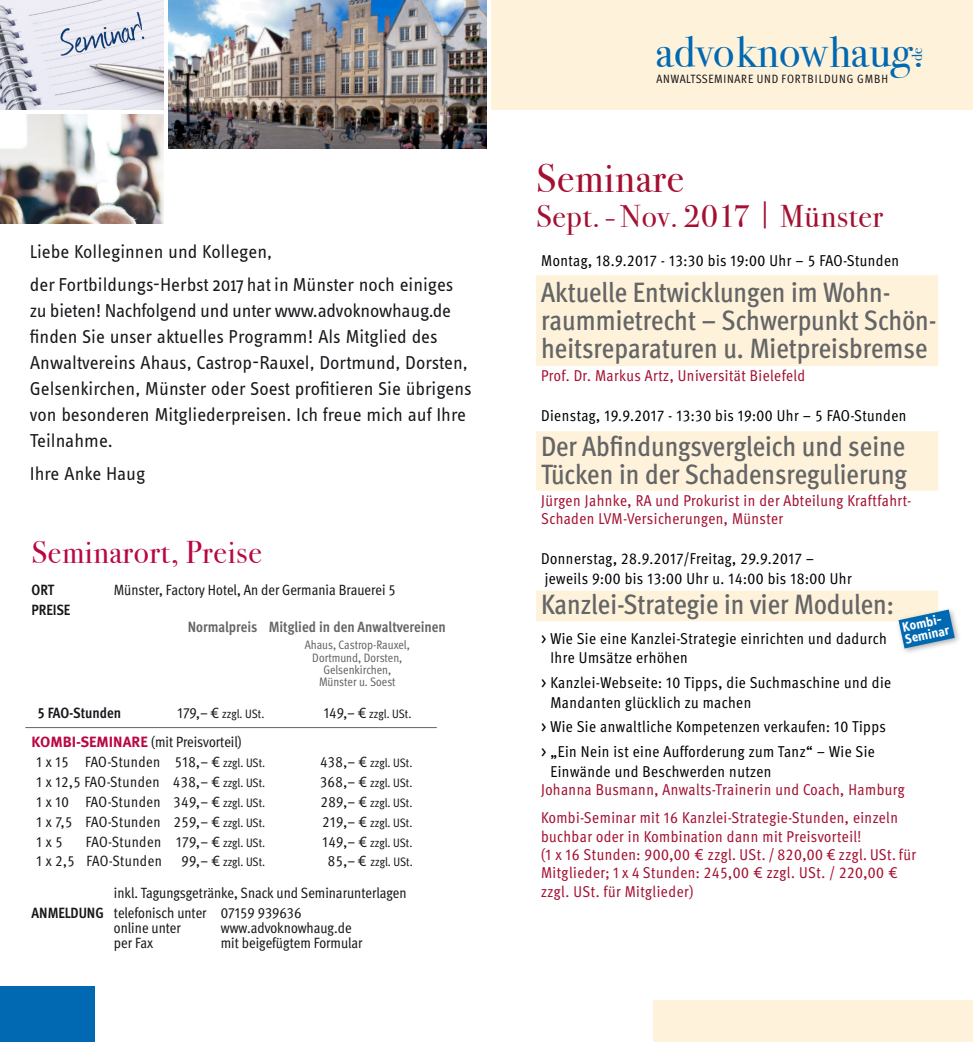
<style>
.page{position:relative;width:973px;height:1042px;background:#fff}
.page>*{position:absolute;margin:0;border:0;box-sizing:border-box;transform-origin:0 0}
.t1{font:44.45px "Bodoni Svty Two ITCTT";color:#0069b2}
.t2{font:40.25px "Bodoni Svty Two ITCTT";letter-spacing:.02em;color:#a41031}
.t3{font:31.5px "Bodoni Svty Two ITCTT";letter-spacing:.02em;color:#a41031}
.t4{font:31.5px "Bodoni Svty Two ITCTT";letter-spacing:.02em;color:#b90743}
.t5{font:500 condensed 28px/28px "Meta Pro";letter-spacing:-.005em;color:#646567}
.t6{font:19.25px/25.9px "Info Text OT";color:#1a171c}
.t7{font:condensed 15.75px/19.6px "Meta Pro";letter-spacing:.03em;color:#010000}
.t8{font:condensed 15.75px/18.4px "Meta Pro";letter-spacing:.03em;color:#a41031}
.t9{font:condensed 14.88px/19.8px "Meta Pro";color:#1a171c}
.t10{font:condensed 14.88px "Meta Pro";letter-spacing:.03em;color:#1a171c}
.t11{font:700 condensed 14.88px "Meta Pro";color:#646567}
.t12{font:700 condensed 14.88px "Meta Pro";letter-spacing:-.005em;color:#1a171c}
.t13{font:condensed 14.88px "Meta Pro";letter-spacing:.025em;color:#1a171c}
.t14{font:14.88px "Bodoni Svty Two ITCTT";color:#0069b2}
.t15{font:700 14px/12.2px "Info Text OT";color:#fff}
.t16{font:condensed 12.25px "Meta Pro";letter-spacing:-.005em;color:#1a171c}
.t17{font:condensed 12.25px/12.2px "Meta Pro";letter-spacing:-.005em;color:#646567;text-align:center}
.t18{font:condensed 12.08px "Meta Pro";letter-spacing:.065em;color:#1a171c}
.s1{font-size:14.88px}
.s2{font-weight:700;font-stretch:normal;color:#b90743}
.s3{font-size:12.25px}
.s4{font-weight:700}
</style>
<div class="page">
<div style="left:653px;top:1000px;width:319px;height:42px;background:#fff2da"></div>
<div style="left:0;top:986px;width:94px;height:56px;background:#0069b2"></div>
<div style="left:491px;top:0;width:481px;height:109px;background:#fff2da"></div>
<img style="left:168px;top:0;width:318px;height:148px">
<img style="left:0;top:0;width:164px;height:109px">
<img style="left:0;top:114px;width:164px;height:109px">
<div style="left:536px;top:275px;width:402px;height:91px;background:#fff2da"></div>
<div style="left:536px;top:431px;width:402px;height:60px;background:#fff2da"></div>
<div style="left:536px;top:591px;width:402px;height:30px;background:#fff2da"></div>
<div style="left:895px;top:606px;width:66px;height:49px;background:#1a171c;opacity:.35"></div>
<svg style="left:898px;top:609px;width:56px;height:39px"></svg>
<hr style="left:25px;top:727px;width:412px;height:1px;background:#646567">
<p class="t6" style="left:30px;top:235px;width:425px;line-height:32.9px">Liebe Kolleginnen und Kollegen,<br>der Fortbildungs-Herbst 2017 hat in Münster noch einiges</p>
<p class="t6" style="left:30px;top:297px;width:443px">zu bieten! Nachfolgend und unter www.advoknowhaug.de finden Sie unser aktuelles Programm! Als Mitglied des Anwaltvereins Ahaus, Castrop-Rauxel, Dortmund, Dorsten, Gelsenkirchen, Münster oder Soest profitieren Sie übrigens von besonderen Mitgliederpreisen. Ich freue mich auf Ihre Teilnahme.</p>
<p class="t6" style="left:30px;top:460px;width:117px">Ihre Anke Haug</p>
<h3 class="t4" style="left:32px;top:526px;width:232px">Seminarort, Preise</h3>
<p class="t12" style="left:32px;top:578px;width:24px">ORT</p>
<p class="t9" style="left:114px;top:579px;width:283px">Münster, Factory Hotel, An der Germania Brauerei 5</p>
<p class="t12" style="left:32px;top:598px;width:40px">PREISE</p>
<p class="t11" style="left:188px;top:615px;width:260px">Normalpreis Mitglied in den Anwaltvereinen</p>
<p class="t17" style="left:305px;top:638px;width:107px">Ahaus, Castrop-Rauxel,<br>Dortmund, Dorsten,<br>Gelsenkirchen,<br>Münster u. Soest</p>
<p class="t12" style="left:38px;top:701px;width:85px">5 FAO-Stunden</p>
<p class="t16" style="left:177px;top:704px;width:88px"><span class="s1">179,– €</span> zzgl. USt.</p>
<p class="t16" style="left:323px;top:704px;width:89px"><span class="s1">149,– €</span> zzgl. USt.</p>
<p class="t9" style="left:37px;top:731px;width:230px;text-indent:-5px"><span class="s2">KOMBI-SEMINARE</span> (mit Preisvorteil)<br>1 x 15 FAO-Stunden 518,– € <span class="s3">zzgl. USt.</span></p>
<p class="t16" style="left:320px;top:754px;width:94px"><span class="s1">438,– €</span> zzgl. USt.</p>
<p class="t10" style="left:37px;top:771px;width:230px">1 x 12,5 FAO-Stunden 438,– € <span class="s3">zzgl. USt.</span></p>
<p class="t16" style="left:320px;top:773px;width:94px"><span class="s1">368,– €</span> zzgl. USt.</p>
<p class="t10" style="left:37px;top:790px;width:230px">1 x 10 FAO-Stunden 349,– € <span class="s3">zzgl. USt.</span></p>
<p class="t16" style="left:321px;top:793px;width:93px"><span class="s1">289,– €</span> zzgl. USt.</p>
<p class="t10" style="left:37px;top:810px;width:230px">1 x 7,5 FAO-Stunden 259,– € <span class="s3">zzgl. USt.</span></p>
<p class="t16" style="left:322px;top:813px;width:91px"><span class="s1">219,– €</span> zzgl. USt.</p>
<p class="t9" style="left:37px;top:830px;width:28px">1 x 5</p>
<p class="t10" style="left:86px;top:830px;width:181px">FAO-Stunden 179,– € <span class="s3">zzgl. USt.</span></p>
<p class="t16" style="left:322px;top:833px;width:91px"><span class="s1">149,– €</span> zzgl. USt.</p>
<p class="t13" style="left:37px;top:850px;width:127px">1 x 2,5 FAO-Stunden</p>
<p class="t16" style="left:181px;top:853px;width:85px"><span class="s1">99,– €</span> zzgl. USt.</p>
<p class="t16" style="left:328px;top:853px;width:86px"><span class="s1">85,–€</span> zzgl. USt.</p>
<p class="t9" style="left:32px;top:882px;width:376px;text-indent:82px">inkl. Tagungsgetränke, Snack und Seminarunterlagen<br><span class="s4">ANMELDUNG</span> telefonisch unter 07159 939636</p>
<p class="t9" style="left:114px;top:917px;width:68px">online unter</p>
<p class="t9" style="left:221px;top:917px;width:132px">www.advoknowhaug.de</p>
<p class="t9" style="left:114px;top:931px;width:41px">per Fax</p>
<p class="t9" style="left:221px;top:931px;width:143px">mit beigefügtem Formular</p>
<h1 class="t1" style="left:655px;top:15px;width:270px">advoknowhaug.</h1>
<p class="t14" style="left:904px;top:61px;width:15px;rotate:-90deg">de</p>
<p class="t18" style="left:656px;top:69px;width:233px">ANWALTSSEMINARE UND FORTBILDUNG GMBH</p>
<h2 class="t2" style="left:536px;top:145px;width:149px">Seminare</h2>
<h3 class="t3" style="left:536px;top:190px;width:348px">Sept. - Nov. 2017 | Münster</h3>
<p class="t7" style="left:541px;top:250px;width:359px">Montag, 18.9.2017 - 13:30 bis 19:00 Uhr – 5 FAO-Stunden</p>
<h3 class="t5" style="left:541px;top:276px;width:397px">Aktuelle Entwicklungen im Wohn&shy;raummietrecht – Schwerpunkt Schön&shy;heitsreparaturen u. Mietpreisbremse</h3>
<p class="t8" style="left:541px;top:365px;width:266px">Prof. Dr. Markus Artz, Universität Bielefeld</p>
<p class="t7" style="left:541px;top:404px;width:367px">Dienstag, 19.9.2017 - 13:30 bis 19:00 Uhr – 5 FAO-Stunden</p>
<h3 class="t5" style="left:541px;top:430px;width:367px">Der Abfindungsvergleich und seine<br>Tücken in der Schadensregulierung</h3>
<p class="t8" style="left:541px;top:490px;width:372px">Jürgen Jahnke, RA und Prokurist in der Abteilung Kraftfahrt-<br>Schaden LVM-Versicherungen, Münster</p>
<p class="t7" style="left:541px;top:547px;width:312px">Donnerstag, 28.9.2017/Freitag, 29.9.2017 – jeweils 9:00 bis 13:00 Uhr u. 14:00 bis 18:00 Uhr</p>
<h3 class="t5" style="left:541px;top:588px;width:354px">Kanzlei-Strategie in vier Modulen:</h3>
<p class="t7" style="left:550px;top:627px;width:338px;text-indent:-9px">&gt; Wie Sie eine Kanzlei-Strategie einrichten und dadurch<br>Ihre Umsätze erhöhen</p>
<p class="t7" style="left:550px;top:671px;width:342px;text-indent:-9px">&gt; Kanzlei-Webseite: 10 Tipps, die Suchmaschine und die<br>Mandanten glücklich zu machen</p>
<p class="t7" style="left:541px;top:713px;width:346px;line-height:24.7px">&gt; Wie Sie anwaltliche Kompetenzen verkaufen: 10 Tipps &gt; „Ein Nein ist eine Aufforderung zum Tanz“ – Wie Sie</p>
<p class="t7" style="left:550px;top:760px;width:222px">Einwände und Beschwerden nutzen</p>
<p class="t8" style="left:541px;top:774px;width:365px;line-height:28.3px">Johanna Busmann, Anwalts-Trainerin und Coach, Hamburg<br>Kombi-Seminar mit 16 Kanzlei-Strategie-Stunden, einzeln</p>
<p class="t8" style="left:541px;top:826px;width:376px">buchbar oder in Kombination dann mit Preisvorteil!<br>(1 x 16 Stunden: 900,00 € zzgl. USt. / 820,00 € zzgl. USt. für Mitglieder; 1 x 4 Stunden: 245,00 € zzgl. USt. / 220,00 € zzgl. USt. für Mitglieder)</p>
<p class="t15" style="left:901px;top:621px;width:47px;rotate:-12deg">Kombi-<br>Seminar</p>
</div>
